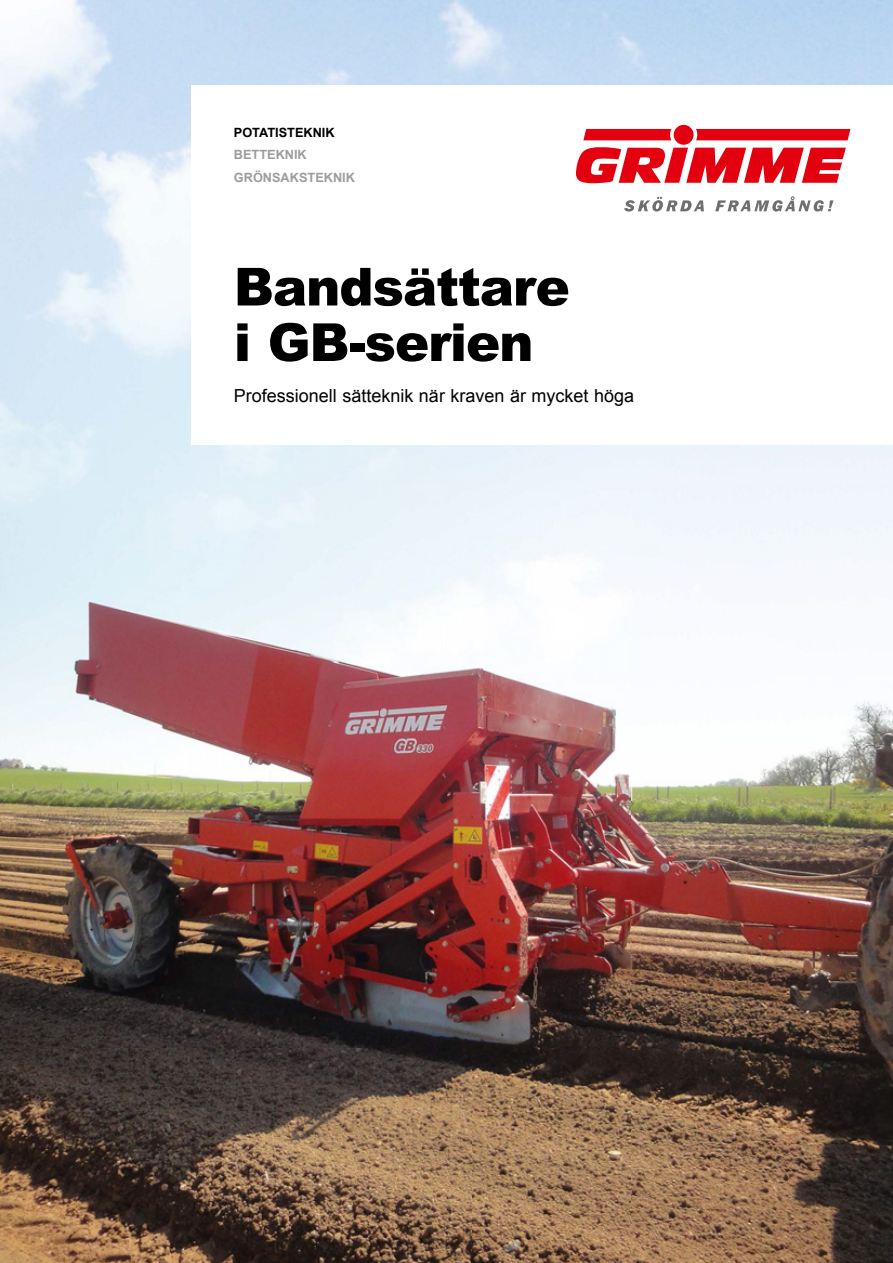
<style>
.page{position:relative;width:893px;height:1263px;background:#fff}
.page>*{position:absolute;margin:0;border:0;box-sizing:border-box;transform-origin:0 0}
.t1{font:900 52.5px/55.5px "Arial";letter-spacing:-.02em;color:#000}
.t2{font:18px "Arial";color:#000}
.t3{font:700 12.75px/22.5px "Arial";color:#9c9d9d}
.t4{font:700 12.75px "Arial";color:#000}
</style>
<div class="page">
<img style="left:0;top:0;width:893px;height:1263px">
<div style="left:191px;top:85px;width:702px;height:360px;background:#fff"></div>
<div style="left:674px;top:125px;width:20px;height:20px;background:#e3000f;border-radius:50%"></div>
<div style="left:696px;top:129px;width:154px;height:11px;background:#e3000f"></div>
<svg style="left:583px;top:129px;width:88px;height:11px"></svg>
<svg style="left:576px;top:147px;width:270px;height:36px"></svg>
<svg style="left:624px;top:197px;width:80px;height:15px"></svg>
<svg style="left:715px;top:196px;width:119px;height:16px"></svg>
<p class="t4" style="left:234px;top:124px;width:102px">POTATISTEKNIK</p>
<p class="t3" style="left:234px;top:144px;width:123px">BETTEKNIK<br>GRÖNSAKSTEKNIK</p>
<h1 class="t1" style="left:234px;top:257px;width:337px">Bandsättare i GB-serien</h1>
<p class="t2" style="left:234px;top:384px;width:402px">Professionell sätteknik när kraven är mycket höga</p>
</div>
